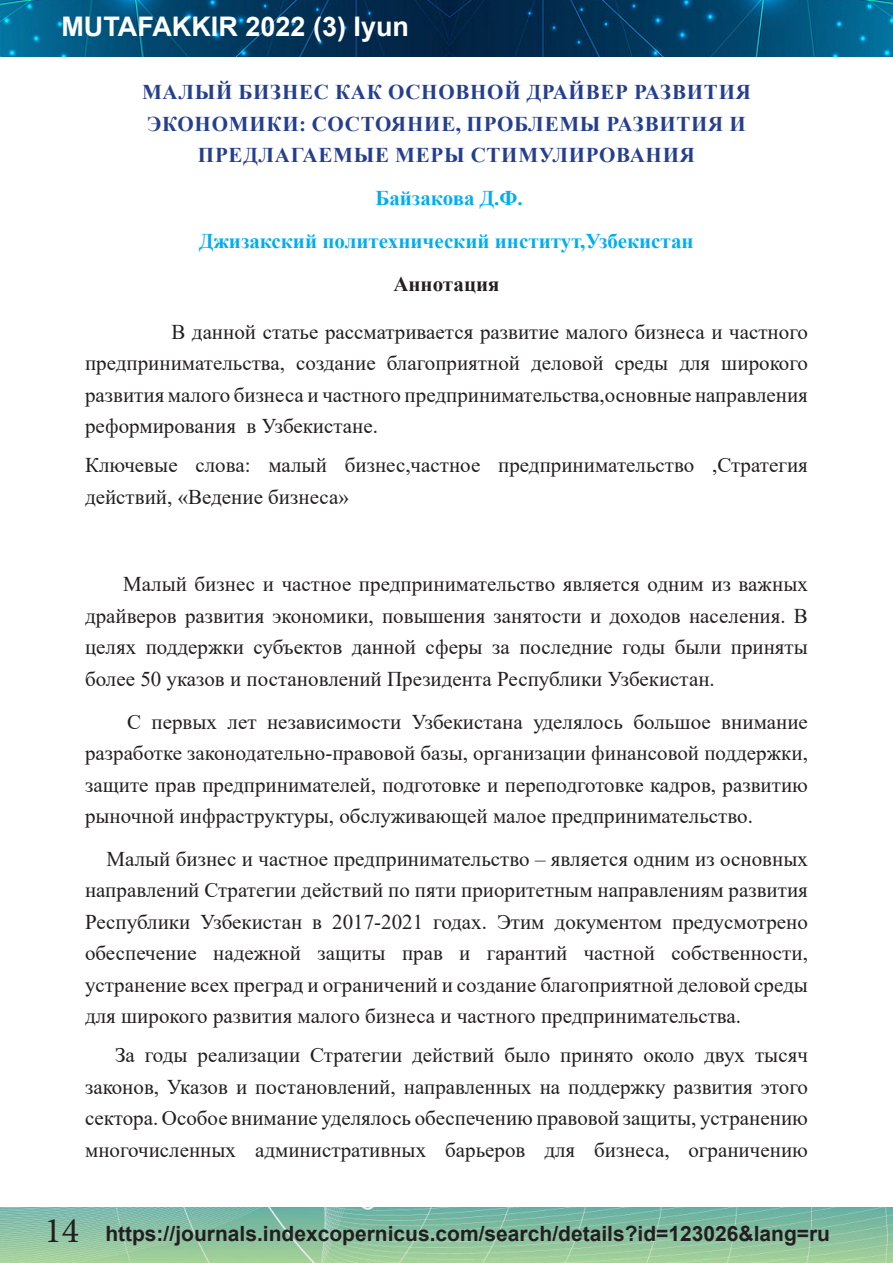
<style>
.page{position:relative;width:893px;height:1263px;background:#fff}
.page>*{position:absolute;margin:0;border:0;box-sizing:border-box;transform-origin:0 0}
.t1{font:700 27px "Arial";color:#fff}
.Обычный{font:21px/31.5px "Times New Roman";color:#231f20;text-align:justify}
.Обычный-2{font:700 21px/31.5px "Times New Roman";letter-spacing:.035em;color:#253f8e;text-align:center}
.t2{font:700 21px "Arial";color:#231f20}
.Обычный-3{font:700 21px "Times New Roman";color:#00aeef}
.Обычный-4{font:700 21px "Times New Roman";color:#231f20}
.s1{font-family:"Minion Pro";font-weight:400;font-size:36px}
</style>
<div class="page">
<img style="left:0;top:1207px;width:893px;height:56px">
<img style="left:0;top:0;width:893px;height:56px">
<p class="t1" style="left:61px;top:8px;width:349px">MUTAFAKKIR 2022 (3) Iyun</p>
<p class="Обычный-2" style="left:142px;top:76px;width:610px">МАЛЫЙ БИЗНЕС КАК ОСНОВНОЙ ДРАЙВЕР РАЗВИТИЯ<br>ЭКОНОМИКИ: СОСТОЯНИЕ, ПРОБЛЕМЫ РАЗВИТИЯ И<br>ПРЕДЛАГАЕМЫЕ МЕРЫ СТИМУЛИРОВАНИЯ</p>
<p class="Обычный-3" style="left:375px;top:183px;width:149px">Байзакова Д.Ф.</p>
<p class="Обычный-3" style="left:199px;top:226px;width:496px">Джизакский политехнический институт,Узбекистан</p>
<p class="Обычный-4" style="left:393px;top:268px;width:108px">Аннотация</p>
<p class="Обычный" style="left:85px;top:315px;width:724px;text-indent:86px">В данной статье рассматривается развитие малого бизнеса и частного предпринимательства, создание благоприятной деловой среды для широкого развития малого бизнеса и частного предпринимательства,основные направления реформирования в Узбекистане.</p>
<p class="Обычный" style="left:85px;top:449px;width:724px">Ключевые слова: малый бизнес,частное предпринимательство ,Стратегия действий, «Ведение бизнеса»</p>
<p class="Обычный" style="left:85px;top:568px;width:724px;text-indent:38px">Малый бизнес и частное предпринимательство является одним из важных драйверов развития экономики, повышения занятости и доходов населения. В целях поддержки субъектов данной сферы за последние годы были приняты более 50 указов и постановлений Президента Республики Узбекистан.</p>
<p class="Обычный" style="left:85px;top:705px;width:724px;text-indent:42px">С первых лет независимости Узбекистана уделялось большое внимание разработке законодательно-правовой базы, организации финансовой поддержки, защите прав предпринимателей, подготовке и переподготовке кадров, развитию рыночной инфраструктуры, обслуживающей малое предпринимательство.</p>
<p class="Обычный" style="left:85px;top:842px;width:724px;text-indent:21px">Малый бизнес и частное предпринимательство – является одним из основных направлений Стратегии действий по пяти приоритетным направлениям развития Республики Узбекистан в 2017-2021 годах. Этим документом предусмотрено обеспечение надежной защиты прав и гарантий частной собственности, устранение всех преград и ограничений и создание благоприятной деловой среды для широкого развития малого бизнеса и частного предпринимательства.</p>
<p class="Обычный" style="left:85px;top:1039px;width:724px;text-indent:30px">За годы реализации Стратегии действий было принято около двух тысяч законов, Указов и постановлений, направленных на поддержку развития этого сектора. Особое внимание уделялось обеспечению правовой защиты, устранению многочисленных административных барьеров для бизнеса, ограничению</p>
<p class="t2" style="left:45px;top:1218px;width:787px"><span class="s1">14</span> https://journals.indexcopernicus.com/search/details?id=123026&amp;lang=ru</p>
</div>
